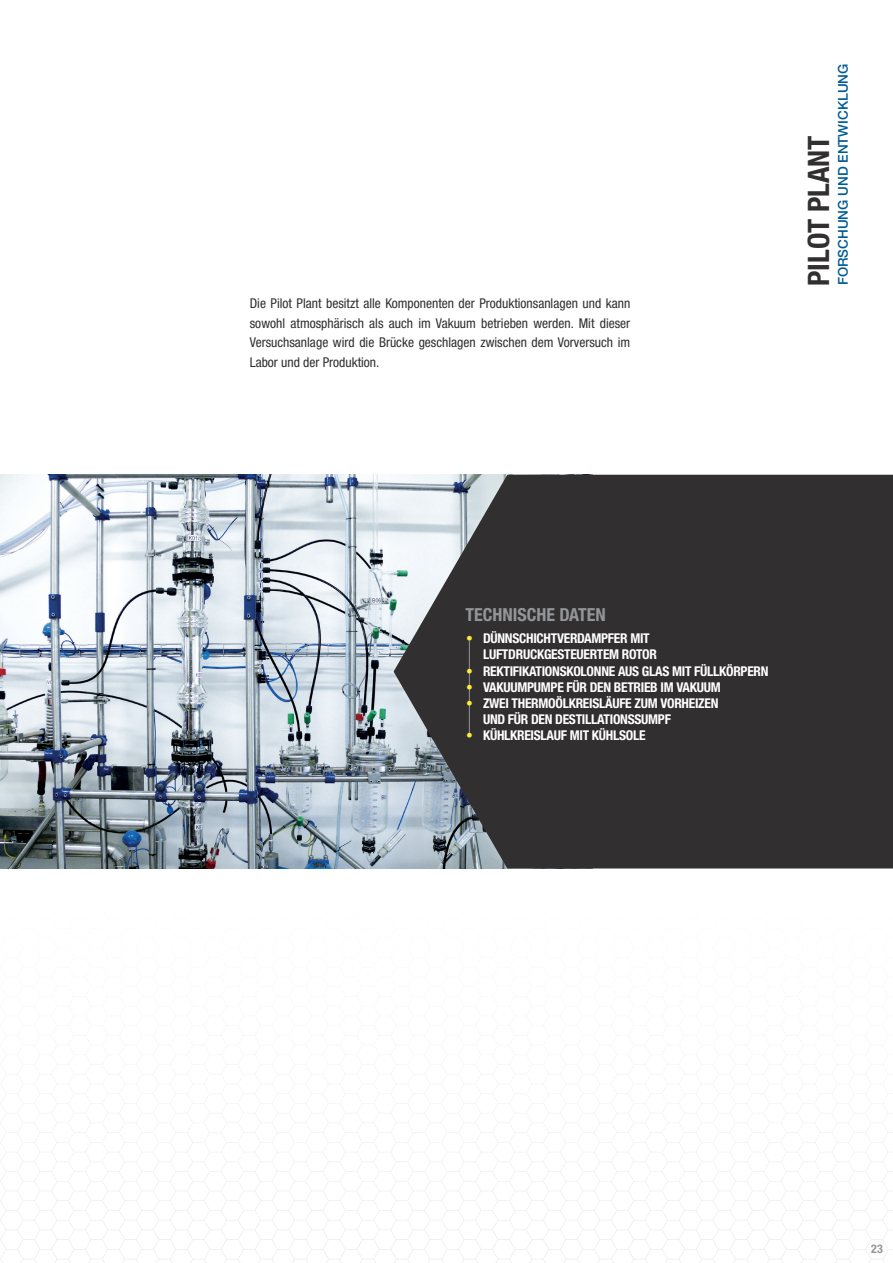
<style>
.page{position:relative;width:893px;height:1263px;background:#fff}
.page>*{position:absolute;margin:0;border:0;box-sizing:border-box;transform-origin:0 0}
.t1{font:700 condensed 29.7px "Helvetica Neue LT";color:#312f30}
.t2{font:700 condensed 18px "Helvetica Neue LT";color:#939598}
.t3{font:700 condensed 13.5px/16.2px "Helvetica Neue LT";letter-spacing:-.02em;color:#fff}
.t4{font:condensed 13.5px/19.5px "Helvetica Neue LT";color:#312f30;text-align:justify}
.t5{font:500 13.5px "Helvetica Neue LT";color:#005b97}
.t6{font:700 condensed 13.5px/16.2px "Helvetica Neue LT";color:#ffea36;text-align:justify}
.t7{font:700 condensed 12px "Helvetica Neue LT";color:#939598}
</style>
<div class="page">
<svg style="left:0;top:1093px;width:600px;height:88px"></svg>
<svg style="left:0;top:1181px;width:893px;height:82px"></svg>
<img style="left:1px;top:475px;width:385px;height:393px">
<div style="left:386px;top:467px;width:507px;height:409px;background:#fff;opacity:.22"></div>
<svg style="left:393px;top:473px;width:500px;height:396px;background:#424143"></svg>
<hr style="left:469px;top:640px;width:1px;height:95px;background:#939598">
<p class="t4" style="left:250px;top:294px;width:382px">Die Pilot Plant besitzt alle Komponenten der Produktionsanlagen und kann sowohl atmosphärisch als auch im Vakuum betrieben werden. Mit dieser Versuchsanlage wird die Brücke geschlagen zwischen dem Vorversuch im Labor und der Produktion.</p>
<h1 class="t1" style="left:801px;top:286px;width:152px;rotate:-90deg">PILOT PLANT</h1>
<p class="t5" style="left:835px;top:285px;width:223px;rotate:-90deg">FORSCHUNG UND ENTWICKLUNG</p>
<h2 class="t2" style="left:466px;top:603px;width:142px">TECHNISCHE DATEN</h2>
<p class="t6" style="left:466px;top:630px;width:8px">•</p>
<p class="t6" style="left:466px;top:662px;width:8px">• • •</p>
<p class="t6" style="left:466px;top:727px;width:8px">•</p>
<p class="t3" style="left:483px;top:630px;width:287px">DÜNNSCHICHTVERDAMPFER MIT LUFTDRUCKGESTEUERTEM ROTOR REKTIFIKATIONSKOLONNE AUS GLAS MIT FÜLLKÖRPERN VAKUUMPUMPE FÜR DEN BETRIEB IM VAKUUM<br>ZWEI THERMOÖLKREISLÄUFE ZUM VORHEIZEN<br>UND FÜR DEN DESTILLATIONSSUMPF<br>KÜHLKREISLAUF MIT KÜHLSOLE</p>
<p class="t7" style="left:871px;top:1241px;width:13px">23</p>
</div>
